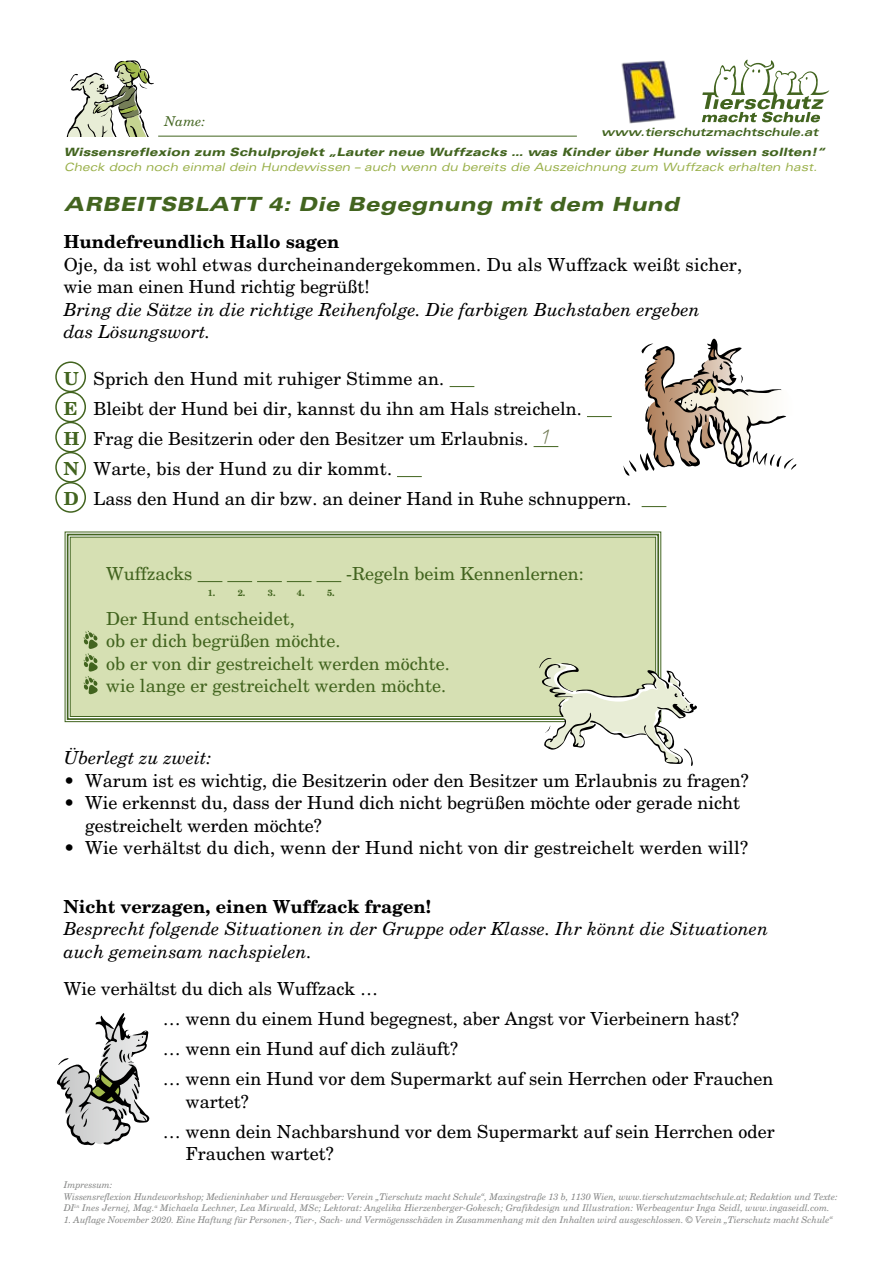
<style>
.page{position:relative;width:893px;height:1263px;background:#fff}
.page>*{position:absolute;margin:0;border:0;box-sizing:border-box;transform-origin:0 0}
.t1{font:33px "Schulschrift B";color:#717a54}
.t2{font:italic 900 expanded 19.5px "Univers";letter-spacing:.02em;color:#42641f}
.t3{font:18px/30px "New Century Schlbk";color:#000}
.t4{font:italic 18px/22.5px "New Century Schlbk";letter-spacing:.005em;color:#000}
.t5{font:18px/22.5px "New Century Schlbk";color:#42641f}
.t6{font:700 18px "New Century Schlbk";color:#000}
.t7{font:italic 13.5px "New Century Schlbk";color:#42641f}
.t8{font:italic expanded 11.4px "Univers";color:#99b049}
.t9{font:italic 900 expanded 11.4px "Univers";letter-spacing:.01em;color:#42641f}
.t10{font:italic 700 expanded 11.4px "Univers";color:#42641f}
.t11{font:italic 9.3px/11.7px "New Century Schlbk";letter-spacing:-.01em;color:#868786}
.t12{font:700 9px "New Century Schlbk";color:#42641f}
.s1{font-weight:700;color:#42641f}
.s2{color:#fff}
</style>
<div class="page">
<svg style="left:702px;top:59px;width:127px;height:63px"></svg>
<hr style="left:158px;top:136px;width:419px;height:1px;background:#42641f">
<svg style="left:67px;top:60px;width:87px;height:77px"></svg>
<img style="left:621px;top:60px;width:55px;height:64px">
<svg style="left:56px;top:1013px;width:94px;height:133px"></svg>
<svg style="left:64px;top:531px;width:598px;height:191px;background:#92a57d"></svg>
<svg style="left:66px;top:533px;width:594px;height:188px"></svg>
<div style="left:69px;top:536px;width:587px;height:181px;background:#d6e0b3"></div>
<svg style="left:450px;top:386px;width:24px;height:1px"></svg>
<svg style="left:587px;top:416px;width:25px;height:1px"></svg>
<svg style="left:534px;top:446px;width:24px;height:1px"></svg>
<svg style="left:397px;top:476px;width:25px;height:1px"></svg>
<svg style="left:642px;top:506px;width:24px;height:1px"></svg>
<svg style="left:198px;top:581px;width:143px;height:1px"></svg>
<svg style="left:623px;top:339px;width:174px;height:137px"></svg>
<div style="left:55px;top:361px;width:31px;height:31px;border:2px solid #42641f;border-radius:50%"></div>
<div style="left:55px;top:482px;width:31px;height:31px;border:2px solid #42641f;border-radius:50%"></div>
<div style="left:55px;top:452px;width:31px;height:31px;border:2px solid #42641f;border-radius:50%"></div>
<div style="left:55px;top:422px;width:31px;height:30px;border:2px solid #42641f;border-radius:50%"></div>
<div style="left:55px;top:392px;width:31px;height:30px;border:2px solid #42641f;border-radius:50%"></div>
<svg style="left:83px;top:630px;width:15px;height:64px"></svg>
<svg style="left:539px;top:657px;width:158px;height:109px"></svg>
<p class="t7" style="left:164px;top:113px;width:43px">Name:</p>
<p class="t10" style="left:601px;top:126px;width:219px">www.tierschutzmachtschule.at</p>
<p class="t9" style="left:64px;top:146px;width:763px">Wissensreflexion zum Schulprojekt „Lauter neue Wuffzacks … was Kinder über Hunde wissen sollten!“</p>
<p class="t8" style="left:64px;top:161px;width:755px">Check doch noch einmal dein Hundewissen – auch wenn du bereits die Auszeichnung zum Wuffzack erhalten hast.</p>
<p class="t2" style="left:64px;top:193px;width:617px">ARBEITSBLATT 4: Die Begegnung mit dem Hund</p>
<p class="t6" style="left:64px;top:230px;width:277px">Hundefreundlich Hallo sagen</p>
<p class="t3" style="left:64px;top:253px;width:680px;line-height:22.5px">Oje, da ist wohl etwas durcheinandergekommen. Du als Wuffzack weißt sicher, wie man einen Hund richtig begrüßt!</p>
<p class="t4" style="left:64px;top:298px;width:638px">Bring die Sätze in die richtige Reihenfolge. Die farbigen Buchstaben ergeben das Lösungswort.</p>
<p class="t3" style="left:64px;top:363px;width:569px"><span class="s1">U</span> Sprich den Hund mit ruhiger Stimme an.<br><span class="s1">E</span> Bleibt der Hund bei dir, kannst du ihn am Hals streicheln.<br><span class="s1">H</span> Frag die Besitzerin oder den Besitzer um Erlaubnis.<br><span class="s1">N</span> Warte, bis der Hund zu dir kommt.<br><span class="s1">D</span> Lass den Hund an dir bzw. an deiner Hand in Ruhe schnuppern.</p>
<h1 class="t1" style="left:540px;top:420px;width:14px">1</h1>
<p class="t5" style="left:106px;top:562px;width:88px">Wuffzacks</p>
<p class="t5" style="left:346px;top:562px;width:239px">-Regeln beim Kennenlernen:</p>
<p class="t5" style="left:106px;top:607px;width:345px">Der Hund entscheidet,<br>ob er dich begrüßen möchte.<br>ob er von dir gestreichelt werden möchte. wie lange er gestreichelt werden möchte.</p>
<p class="t12" style="left:208px;top:587px;width:9px">1.</p>
<p class="t12" style="left:238px;top:587px;width:9px">2.</p>
<p class="t12" style="left:268px;top:587px;width:38px">3. 4.</p>
<p class="t12" style="left:327px;top:587px;width:9px">5.</p>
<p class="t4" style="left:64px;top:747px;width:149px">Überlegt zu zweit:</p>
<p class="t3" style="left:64px;top:765px;width:686px">• Warum ist es wichtig, die Besitzerin oder den Besitzer um Erlaubnis zu fragen?</p>
<p class="t3" style="left:85px;top:792px;width:656px;line-height:22.5px;text-indent:-21px">• Wie erkennst du, dass der Hund dich nicht begrüßen möchte oder gerade nicht gestreichelt werden möchte?</p>
<p class="t3" style="left:64px;top:833px;width:686px">• Wie verhältst du dich, wenn der Hund nicht von dir gestreichelt werden will?</p>
<p class="t6" style="left:64px;top:895px;width:369px">Nicht verzagen, einen Wuffzack fragen!</p>
<p class="t4" style="left:64px;top:918px;width:706px">Besprecht folgende Situationen in der Gruppe oder Klasse. Ihr könnt die Situationen auch gemeinsam nachspielen.</p>
<p class="t3" style="left:163px;top:974px;width:612px;text-indent:-99px">Wie verhältst du dich als Wuffzack …<br>… wenn du einem Hund begegnest, aber Angst vor Vierbeinern hast?<br>… wenn ein Hund auf dich zuläuft?<br>… wenn ein Hund vor dem Supermarkt auf sein Herrchen oder Frauchen</p>
<p class="t3" style="left:163px;top:1086px;width:613px"><span class="s2">…</span> wartet?<br>… wenn dein Nachbarshund vor dem Supermarkt auf sein Herrchen oder</p>
<p class="t3" style="left:163px;top:1139px;width:173px"><span class="s2">…</span> Frauchen wartet?</p>
<p class="t11" style="left:64px;top:1179px;width:775px">Impressum:<br>Wissensreflexion Hundeworkshop; Medieninhaber und Herausgeber: Verein „Tierschutz macht Schule“, Maxingstraße 13 b, 1130 Wien, www.tierschutzmachtschule.at; Redaktion und Texte:<br>DI<sup>in</sup> Ines Jernej, Mag.<sup>a</sup> Michaela Lechner, Lea Mirwald, MSc; Lektorat: Angelika Hierzenberger-Gokesch; Grafikdesign und Illustration: Werbeagentur Inga Seidl, www.ingaseidl.com.</p>
<p class="t11" style="left:64px;top:1214px;width:771px">1. Auflage November 2020. Eine Haftung für Personen-, Tier-, Sach- und Vermögensschäden in Zusammenhang mit den Inhalten wird ausgeschlossen. © Verein „Tierschutz macht Schule“</p>
</div>
